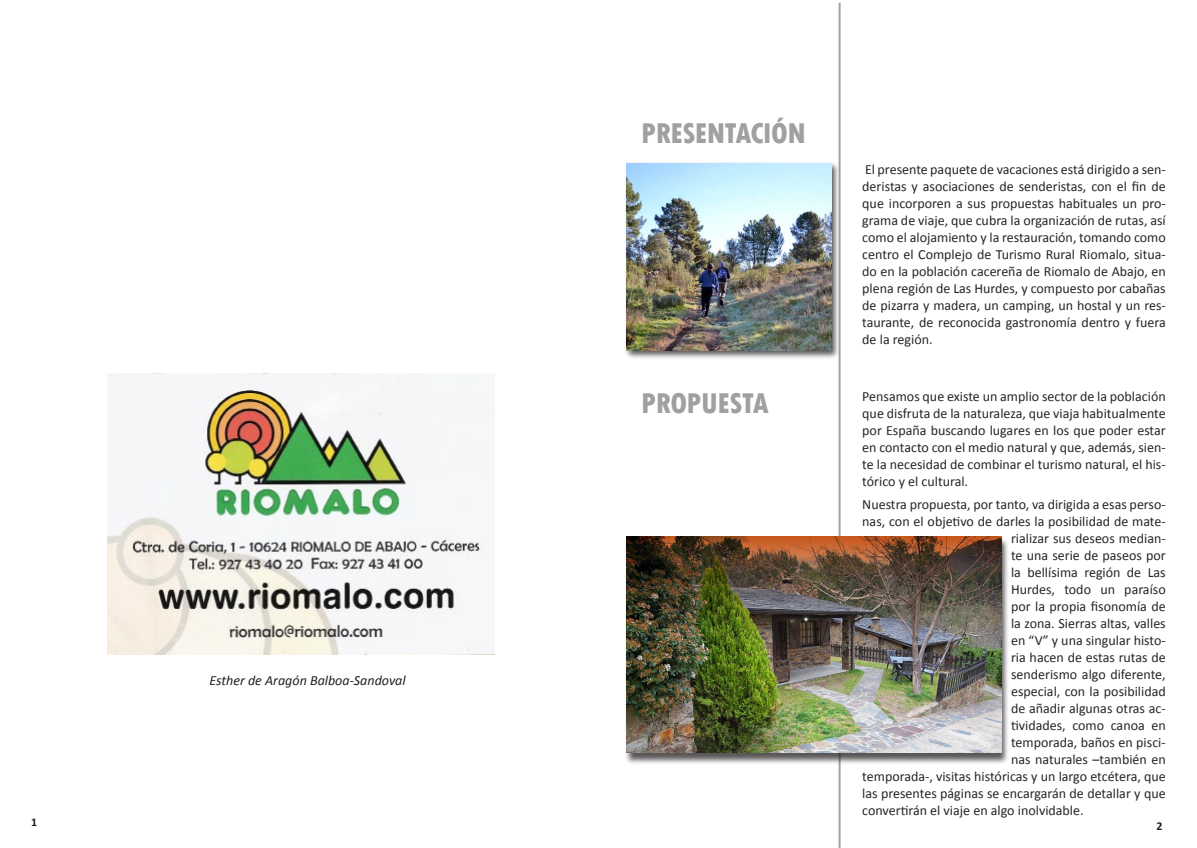
<style>
.page{position:relative;width:1197px;height:848px;background:#fff}
.page>*{position:absolute;margin:0;border:0;box-sizing:border-box;transform-origin:0 0}
.t1{font:800 condensed 30px "Tw Cen";letter-spacing:-.02em;color:#a0a0a0}
.t2{font:14px/17px "Calibri";color:#262626;text-align:justify}
.t3{font:italic 14px "Calibri";color:#231f20}
.t4{font:700 12px "Calibri";color:#231f20}
</style>
<div class="page">
<img style="left:108px;top:374px;width:386px;height:280px">
<hr style="left:838px;top:3px;width:2px;height:845px;background:#a0a0a0">
<div style="left:624px;top:161px;width:220px;height:203px;background:#231f20;opacity:.75"></div>
<img style="left:626px;top:164px;width:205px;height:187px">
<div style="left:624px;top:537px;width:389px;height:232px;background:#231f20;opacity:.75"></div>
<img style="left:626px;top:536px;width:375px;height:216px">
<p class="t4" style="left:31px;top:814px;width:8px">1</p>
<p class="t3" style="left:209px;top:670px;width:198px">Esther de Aragón Balboa-Sandoval</p>
<h1 class="t1" style="left:641px;top:116px;width:166px">PRESENTACIÓN</h1>
<h1 class="t1" style="left:641px;top:386px;width:129px">PROPUESTA</h1>
<p class="t2" style="left:862px;top:161px;width:305px">El presente paquete de vacaciones está dirigido a sen&shy;deristas y asociaciones de senderistas, con el fin de que incorporen a sus propuestas habituales un pro&shy;grama de viaje, que cubra la organización de rutas, así como el alojamiento y la restauración, tomando como centro el Complejo de Turismo Rural Riomalo, situa&shy;do en la población cacereña de Riomalo de Abajo, en plena región de Las Hurdes, y compuesto por cabañas de pizarra y madera, un camping, un hostal y un res&shy;taurante, de reconocida gastronomía dentro y fuera de la región.</p>
<p class="t2" style="left:862px;top:388px;width:305px">Pensamos que existe un amplio sector de la población que disfruta de la naturaleza, que viaja habitualmente por España buscando lugares en los que poder estar en contacto con el medio natural y que, además, sien&shy;te la necesidad de combinar el turismo natural, el his&shy;tórico y el cultural.</p>
<p class="t2" style="left:862px;top:495px;width:305px">Nuestra propuesta, por tanto, va dirigida a esas perso-</p>
<p class="t2" style="left:862px;top:512px;width:305px">nas, con el objetivo de darles la posibilidad de mate-</p>
<p class="t2" style="left:1010px;top:529px;width:156px">rializar sus deseos median-</p>
<p class="t2" style="left:1010px;top:546px;width:156px">te una serie de paseos por</p>
<p class="t2" style="left:1010px;top:563px;width:156px">la bellísima región de Las</p>
<p class="t2" style="left:1010px;top:580px;width:156px">Hurdes, todo un paraíso</p>
<p class="t2" style="left:1010px;top:597px;width:156px">por la propia fisonomía de</p>
<p class="t2" style="left:1010px;top:614px;width:156px">la zona. Sierras altas, valles</p>
<p class="t2" style="left:1010px;top:631px;width:156px">en “V” y una singular histo-</p>
<p class="t2" style="left:1010px;top:648px;width:156px">ria hacen de estas rutas de</p>
<p class="t2" style="left:1010px;top:665px;width:156px">senderismo algo diferente,</p>
<p class="t2" style="left:1010px;top:682px;width:156px">especial, con la posibilidad</p>
<p class="t2" style="left:1010px;top:699px;width:156px">de añadir algunas otras ac-</p>
<p class="t2" style="left:1010px;top:716px;width:156px">tividades, como canoa en</p>
<p class="t2" style="left:1010px;top:733px;width:156px">temporada, baños en pisci-</p>
<p class="t2" style="left:1010px;top:750px;width:156px">nas naturales –también en</p>
<p class="t2" style="left:862px;top:767px;width:305px">temporada-, visitas históricas y un largo etcétera, que</p>
<p class="t2" style="left:862px;top:784px;width:305px">las presentes páginas se encargarán de detallar y que</p>
<p class="t2" style="left:862px;top:801px;width:223px">convertirán el viaje en algo inolvidable.</p>
<p class="t4" style="left:1156px;top:818px;width:8px">2</p>
</div>
